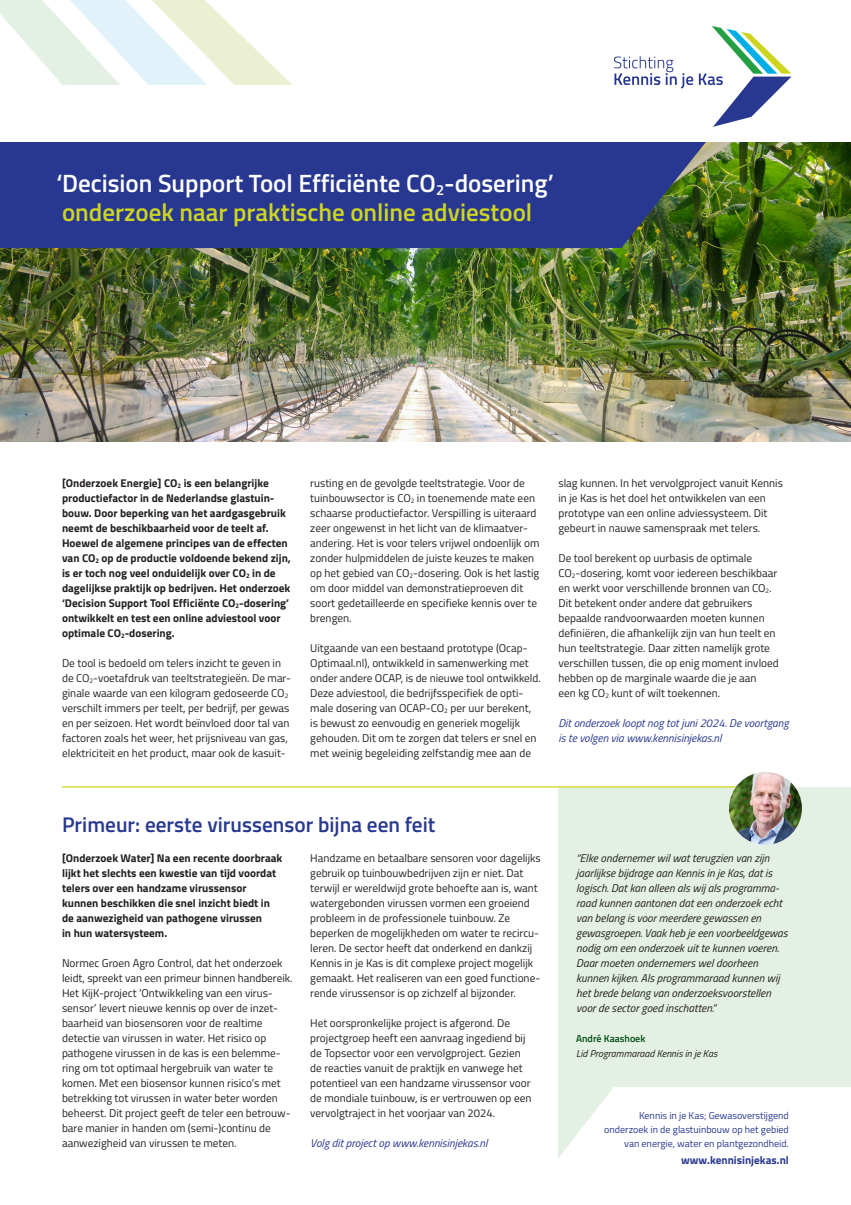
<style>
.page{position:relative;width:851px;height:1205px;background:#fff}
.page>*{position:absolute;margin:0;border:0;box-sizing:border-box;transform-origin:0 0}
.t1{font:600 25px/28.8px "Titillium";color:#fff}
.t2{font:600 21.25px "Titillium";color:#283890}
.t3{font:11.25px/15px "Titillium";color:#231f20}
.t4{font:700 11.25px/15px "Titillium";color:#231f20}
.t5{font:italic 11.25px/15px "Titillium";color:#231f20}
.t6{font:italic 11.25px/15px "Titillium";color:#283890}
.t7{font:700 11.25px "Titillium";color:#283890}
.t8{font:10px/13.8px "Titillium";color:#283890;text-align:right}
.t9{font:italic 10px "Titillium";color:#231f20}
.t10{font:600 10px "Titillium";color:#004c13}
.s1{color:#ced51e}
</style>
<div class="page">
<img style="left:0;top:142px;width:850px;height:300px">
<div style="left:0;top:142px;width:706px;height:106px;background:#283890"></div>
<div style="left:558px;top:787px;width:292px;height:382px;background:#e4f0e3"></div>
<svg style="left:558px;top:1087px;width:292px;height:82px;background:#fcfdfc"></svg>
<svg style="left:0;top:0;width:292px;height:85px"></svg>
<hr style="left:62px;top:786px;width:726px;height:1px;background:#ced51e">
<img style="left:729px;top:772px;width:72px;height:73px;border-radius:36px">
<svg style="left:614px;top:26px;width:177px;height:101px"></svg>
<h1 class="t1" style="left:56px;top:168px;width:499px">‘Decision Support Tool Efficiënte CO<sub>2</sub>-dosering’ <span class="s1">onderzoek naar praktische online adviestool</span></h1>
<p class="t4" style="left:62px;top:475px;width:230px">[Onderzoek Energie] CO<sub>2</sub> is een belangrijke productiefactor in de Nederlandse glastuin&shy;bouw. Door beperking van het aardgasgebruik neemt de beschikbaarheid voor de teelt af.<br>Hoewel de algemene principes van de effecten van CO<sub>2</sub> op de productie voldoende bekend zijn, is er toch nog veel onduidelijk over CO<sub>2</sub> in de dagelijkse praktijk op bedrijven. Het onderzoek ‘Decision Support Tool Efficiënte CO<sub>2</sub>-dosering’ ontwikkelt en test een online adviestool voor optimale CO<sub>2</sub>-dosering.</p>
<p class="t3" style="left:62px;top:655px;width:230px">De tool is bedoeld om telers inzicht te geven in de CO<sub>2</sub>-voetafdruk van teeltstrategieën. De mar&shy;ginale waarde van een kilogram gedoseerde CO<sub>2 </sub>verschilt immers per teelt, per bedrijf, per gewas en per seizoen. Het wordt beïnvloed door tal van factoren zoals het weer, het prijsniveau van gas, elektriciteit en het product, maar ook de kasuit-</p>
<p class="t3" style="left:310px;top:475px;width:231px">rusting en de gevolgde teeltstrategie. Voor de tuinbouwsector is CO<sub>2</sub> in toenemende mate een schaarse productiefactor. Verspilling is uiteraard zeer ongewenst in het licht van de klimaatver&shy;andering. Het is voor telers vrijwel ondoenlijk om zonder hulpmiddelen de juiste keuzes te maken op het gebied van CO<sub>2</sub>-dosering. Ook is het lastig om door middel van demonstratieproeven dit soort gedetailleerde en specifieke kennis over te brengen.</p>
<p class="t3" style="left:310px;top:640px;width:232px">Uitgaande van een bestaand prototype (Ocap-Optimaal.nl), ontwikkeld in samenwerking met onder andere OCAP, is de nieuwe tool ontwikkeld.<br>Deze adviestool, die bedrijfsspecifiek de opti&shy;male dosering van OCAP-CO<sub>2</sub> per uur berekent, is bewust zo eenvoudig en generiek mogelijk gehouden. Dit om te zorgen dat telers er snel en met weinig begeleiding zelfstandig mee aan de</p>
<p class="t3" style="left:558px;top:475px;width:226px">slag kunnen. In het vervolgproject vanuit Kennis in je Kas is het doel het ontwikkelen van een prototype van een online adviessysteem. Dit gebeurt in nauwe samenspraak met telers.</p>
<p class="t3" style="left:558px;top:550px;width:222px">De tool berekent op uurbasis de optimale CO<sub>2</sub>-dosering, komt voor iedereen beschikbaar en werkt voor verschillende bronnen van CO<sub>2</sub>.<br>Dit betekent onder andere dat gebruikers bepaalde randvoorwaarden moeten kunnen definiëren, die afhankelijk zijn van hun teelt en hun teeltstrategie. Daar zitten namelijk grote verschillen tussen, die op enig moment invloed hebben op de marginale waarde die je aan<br>een kg CO<sub>2</sub> kunt of wilt toekennen.</p>
<p class="t6" style="left:558px;top:715px;width:232px">Dit onderzoek loopt nog tot juni 2024. De voortgang is te volgen via www.kennisinjekas.nl</p>
<h2 class="t2" style="left:62px;top:808px;width:375px">Primeur: eerste virussensor bijna een feit</h2>
<p class="t4" style="left:62px;top:850px;width:222px">[Onderzoek Water] Na een recente doorbraak lijkt het slechts een kwestie van tijd voordat telers over een handzame virussensor kunnen beschikken die snel inzicht biedt in de aanwezigheid van pathogene virussen<br>in hun watersysteem.</p>
<p class="t3" style="left:62px;top:955px;width:232px">Normec Groen Agro Control, dat het onderzoek leidt, spreekt van een primeur binnen handbereik.<br>Het KijK-project ‘Ontwikkeling van een virus&shy;sensor’ levert nieuwe kennis op over de inzet&shy;baarheid van biosensoren voor de realtime detectie van virussen in water. Het risico op pathogene virussen in de kas is een belemme&shy;ring om tot optimaal hergebruik van water te komen. Met een biosensor kunnen risico’s met betrekking tot virussen in water beter worden beheerst. Dit project geeft de teler een betrouw&shy;bare manier in handen om (semi-)continu de aanwezigheid van virussen te meten.</p>
<p class="t3" style="left:310px;top:850px;width:232px">Handzame en betaalbare sensoren voor dagelijks gebruik op tuinbouwbedrijven zijn er niet. Dat terwijl er wereldwijd grote behoefte aan is, want watergebonden virussen vormen een groeiend probleem in de professionele tuinbouw. Ze beperken de mogelijkheden om water te recircu&shy;leren. De sector heeft dat onderkend en dankzij Kennis in je Kas is dit complexe project mogelijk gemaakt. Het realiseren van een goed functione&shy;rende virussensor is op zichzelf al bijzonder.</p>
<p class="t3" style="left:310px;top:1015px;width:223px">Het oorspronkelijke project is afgerond. De projectgroep heeft een aanvraag ingediend bij de Topsector voor een vervolgproject. Gezien de reacties vanuit de praktijk en vanwege het potentieel van een handzame virussensor voor de mondiale tuinbouw, is er vertrouwen op een vervolgtraject in het voorjaar van 2024.</p>
<p class="t6" style="left:310px;top:1135px;width:179px">Volg dit project op www.kennisinjekas.nl</p>
<p class="t5" style="left:576px;top:850px;width:213px">“Elke ondernemer wil wat terugzien van zijn jaarlijkse bijdrage aan Kennis in je Kas, dat is logisch. Dat kan alleen als wij als programma&shy;raad kunnen aantonen dat een onderzoek echt van belang is voor meerdere gewassen en gewasgroepen. Vaak heb je een voorbeeldgewas nodig om een onderzoek uit te kunnen voeren.<br>Daar moeten ondernemers wel doorheen kunnen kijken. Als programmaraad kunnen wij het brede belang van onderzoeksvoorstellen voor de sector goed inschatten.”</p>
<p class="t10" style="left:576px;top:1031px;width:71px">André Kaashoek</p>
<p class="t9" style="left:576px;top:1046px;width:143px">Lid Programmaraad Kennis in je Kas</p>
<p class="t8" style="left:604px;top:1108px;width:186px">Kennis in je Kas; Gewasoverstijgend onderzoek in de glastuinbouw op het gebied van energie, water en plantgezondheid.</p>
<p class="t7" style="left:681px;top:1152px;width:109px">www.kennisinjekas.nl</p>
</div>
